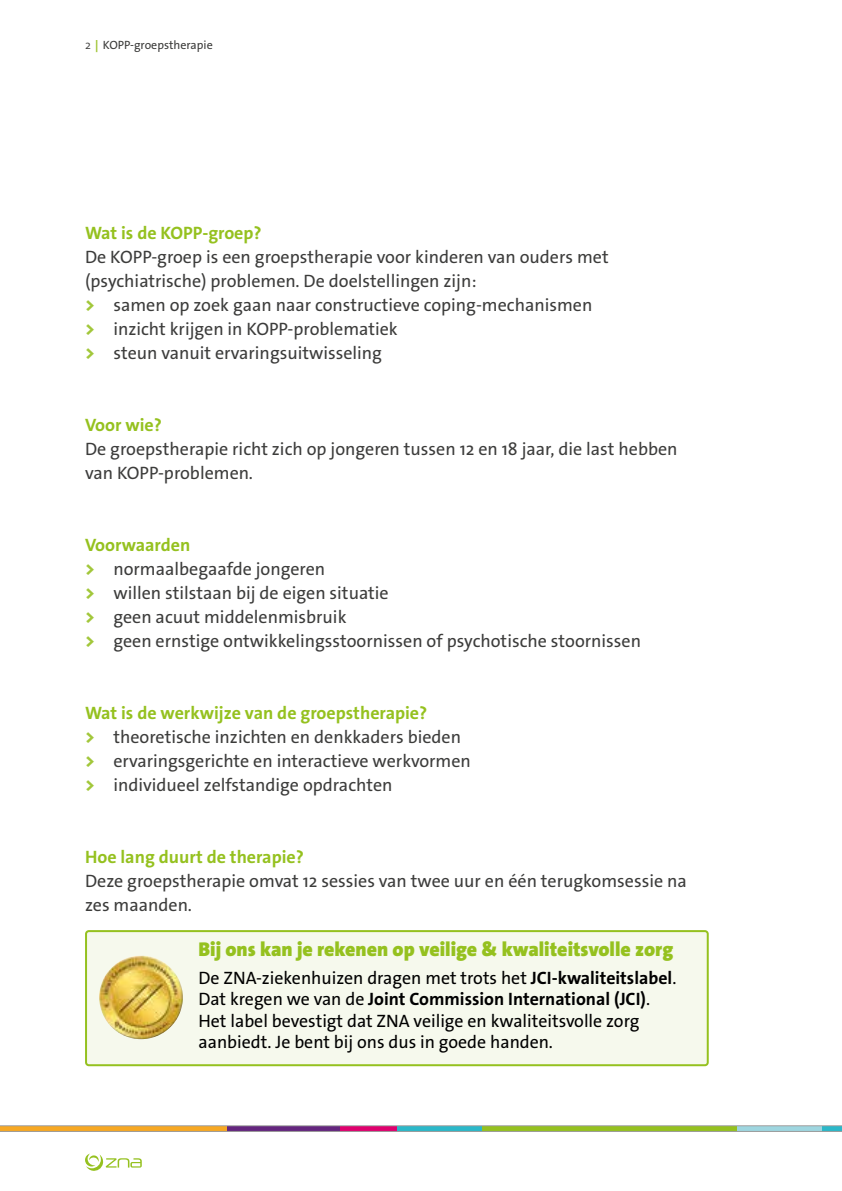
<style>
.page{position:relative;width:842px;height:1191px;background:#fff}
.page>*{position:absolute;margin:0;border:0;box-sizing:border-box;transform-origin:0 0}
.t1{font:900 20px "The Sans Os F";color:#95c11f}
.t2{font:18px/24px "The Sans Os F";color:#3c3c3b}
.t3{font:18px/21.6px "The Sans Os F";color:#000}
.t4{font:700 18px "The Sans Os F";color:#95c11f}
.t5{font:12px "The Sans Os F";color:#3c3c3b}
.s1{font-weight:300}
.s2{font-weight:700;color:#a2c73a}
.s3{font-weight:800;color:#a2c73a}
.s4{font-weight:700;color:#95c11f}
.s5{font-weight:700}
</style>
<div class="page">
<svg style="left:0;top:1125px;width:842px;height:6px;background:#a49e6d"></svg>
<svg style="left:85px;top:1153px;width:57px;height:17px"></svg>
<div style="left:86px;top:931px;width:622px;height:134px;background:#f6f9ed;border-radius:3px"></div>
<div style="left:85px;top:930px;width:624px;height:136px;border:2px solid #95c11f;border-radius:3px"></div>
<img style="left:99px;top:955px;width:84px;height:84px;border-radius:42px">
<p class="t5" style="left:85px;top:37px;width:129px"><span class="s1">2</span><span class="s2">↕</span>KOPP-groepstherapie</p>
<p class="t4" style="left:85px;top:221px;width:178px">Wat is de KOPP-groep?</p>
<p class="t2" style="left:85px;top:245px;width:525px">De KOPP-groep is een groepstherapie voor kinderen van ouders met (psychiatrische) problemen. De doelstellingen zijn:<br><span class="s3">&gt;</span> samen op zoek gaan naar constructieve coping-mechanismen<br><span class="s3">&gt;</span> inzicht krijgen in KOPP-problematiek<br><span class="s3">&gt;</span> steun vanuit ervaringsuitwisseling</p>
<p class="t4" style="left:85px;top:413px;width:78px">Voor wie?</p>
<p class="t2" style="left:85px;top:437px;width:594px">De groepstherapie richt zich op jongeren tussen 12 en 18 jaar, die last hebben van KOPP-problemen.</p>
<p class="t2" style="left:85px;top:533px;width:557px"><span class="s4">Voorwaarden<br></span><span class="s3">&gt;</span> normaalbegaafde jongeren<br><span class="s3">&gt;</span> willen stilstaan bij de eigen situatie<br><span class="s3">&gt;</span> geen acuut middelenmisbruik<br><span class="s3">&gt;</span> geen ernstige ontwikkelingsstoornissen of psychotische stoornissen</p>
<p class="t2" style="left:85px;top:701px;width:387px"><span class="s4">Wat is de werkwijze van de groepstherapie?<br></span><span class="s3">&gt;</span> theoretische inzichten en denkkaders bieden <span class="s3">&gt;</span> ervaringsgerichte en interactieve werkvormen <span class="s3">&gt;</span> individueel zelfstandige opdrachten</p>
<p class="t4" style="left:85px;top:845px;width:220px">Hoe lang duurt de therapie?</p>
<p class="t2" style="left:85px;top:869px;width:603px">Deze groepstherapie omvat 12 sessies van twee uur en één terugkomsessie na zes maanden.</p>
<p class="t1" style="left:198px;top:936px;width:476px">Bij ons kan je rekenen op veilige &amp; kwaliteitsvolle zorg</p>
<p class="t3" style="left:198px;top:966px;width:479px">De ZNA-ziekenhuizen dragen met trots het <span class="s5">JCI-kwaliteitslabel</span>.<br>Dat kregen we van de <span class="s5">Joint Commission International (JCI)</span>.<br>Het label bevestigt dat ZNA veilige en kwaliteitsvolle zorg aanbiedt. Je bent bij ons dus in goede handen.</p>
</div>
